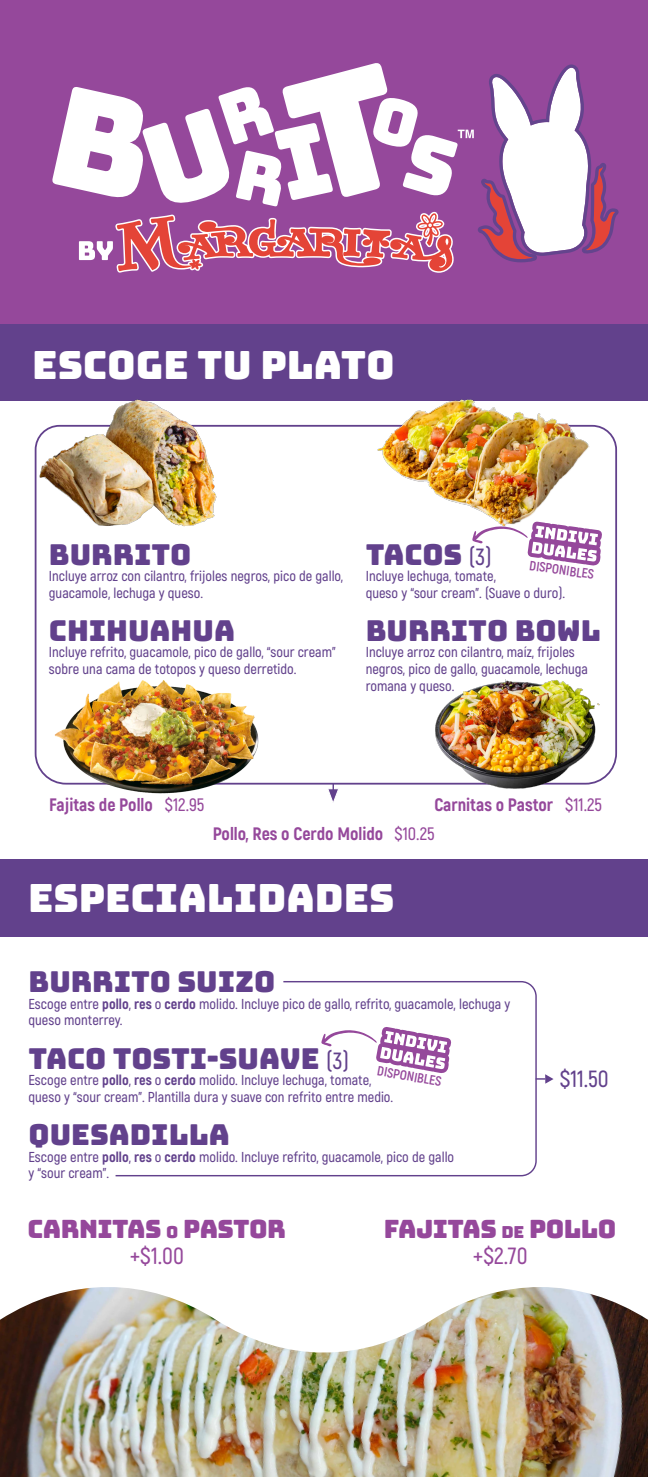
<style>
.page{position:relative;width:648px;height:1477px;background:#fff}
.page>*{position:absolute;margin:0;border:0;box-sizing:border-box;transform-origin:0 0}
.t1{font:38.88px "Bungee";color:#fff}
.t2{font:28.8px "Bungee";color:#62418c}
.t3{font:25.2px "Bungee";letter-spacing:-.02em;color:#95489b}
.t4{font:600 23.4px "Akrobat";color:#95489b}
.t5{font:600 23.4px "Akrobat";color:#62418c}
.t6{font:800 18px "Akrobat";color:#95489b}
.t7{font:600 14.4px/16.6px "Akrobat";color:#62418c}
.t8{font:700 13.41px "Akrobat";color:#95489b}
.s1{font-family:"Akrobat";font-weight:600;font-size:23.4px}
.s2{font-weight:600}
.s3{font-weight:800}
.s4{font-size:16.56px}
</style>
<div class="page">
<div style="left:0;top:0;width:648px;height:325px;background:#95489b"></div>
<svg style="left:328px;top:785px;width:10px;height:17px"></svg>
<div style="left:0;top:859px;width:648px;height:78px;background:#62418c"></div>
<svg style="left:115px;top:981px;width:422px;height:196px"></svg>
<svg style="left:536px;top:1074px;width:18px;height:9px"></svg>
<svg style="left:321px;top:1026px;width:130px;height:47px"></svg>
<div style="left:0;top:324px;width:648px;height:77px;background:#62418c"></div>
<svg style="left:34px;top:424px;width:584px;height:361px"></svg>
<svg style="left:472px;top:521px;width:130px;height:44px"></svg>
<img style="left:36px;top:399px;width:185px;height:135px">
<img style="left:372px;top:399px;width:223px;height:131px">
<img style="left:432px;top:676px;width:172px;height:113px">
<img style="left:55px;top:680px;width:205px;height:114px">
<img style="left:0;top:1287px;width:648px;height:189px">
<svg style="left:52px;top:63px;width:328px;height:127px"></svg>
<svg style="left:79px;top:64px;width:540px;height:209px"></svg>
<h1 class="t1" style="left:32px;top:343px;width:364px">ESCOGE TU PLATO</h1>
<h2 class="t2" style="left:49px;top:537px;width:144px">BURRITO</h2>
<p class="t7" style="left:49px;top:568px;width:296px">Incluye arroz con cilantro, frijoles negros, pico de gallo, guacamole, lechuga y queso.</p>
<h2 class="t2" style="left:49px;top:614px;width:188px">CHIHUAHUA</h2>
<p class="t7" style="left:49px;top:644px;width:288px">Incluye refrito, guacamole, pico de gallo, “sour cream” sobre una cama de totopos y queso derretido.</p>
<h2 class="t2" style="left:366px;top:537px;width:128px">TACOS <span class="s1">(3)</span></h2>
<p class="t7" style="left:366px;top:568px;width:201px">Incluye lechuga, tomate,<br>queso y “sour cream”. (Suave o duro).</p>
<h2 class="t2" style="left:366px;top:614px;width:237px">BURRITO BOWL</h2>
<p class="t7" style="left:366px;top:644px;width:224px">Incluye arroz con cilantro, maíz, frijoles negros, pico de gallo, guacamole, lechuga romana y queso.</p>
<p class="t8" style="left:531px;top:557px;width:67px;rotate:8deg">DISPONIBLES</p>
<p class="t6" style="left:49px;top:792px;width:157px">Fajitas de Pollo <span class="s2">$12.95</span></p>
<p class="t6" style="left:434px;top:792px;width:169px">Carnitas o Pastor <span class="s2">$11.25</span></p>
<p class="t6" style="left:213px;top:822px;width:223px">Pollo, Res o Cerdo Molido <span class="s2">$10.25</span></p>
<h1 class="t1" style="left:28px;top:875px;width:368px">ESPECIALIDADES</h1>
<h2 class="t2" style="left:29px;top:965px;width:248px">BURRITO SUIZO</h2>
<p class="t7" style="left:29px;top:995px;width:483px">Escoge entre <span class="s3">pollo</span>, <span class="s3">res</span> o <span class="s3">cerdo</span> molido. Incluye pico de gallo, refrito, guacamole, lechuga y queso monterrey.</p>
<h2 class="t2" style="left:29px;top:1041px;width:322px">TACO TOSTI-SUAVE <span class="s1">(3)</span></h2>
<p class="t7" style="left:29px;top:1071px;width:366px">Escoge entre <span class="s3">pollo</span>, <span class="s3">res</span> o <span class="s3">cerdo</span> molido. Incluye lechuga, tomate, queso y “sour cream”. Plantilla dura y suave con refrito entre medio.</p>
<h2 class="t2" style="left:29px;top:1118px;width:203px">QUESADILLA</h2>
<p class="t7" style="left:29px;top:1148px;width:427px">Escoge entre <span class="s3">pollo</span>, <span class="s3">res</span> o <span class="s3">cerdo</span> molido. Incluye refrito, guacamole, pico de gallo y “sour cream”.</p>
<p class="t8" style="left:379px;top:1062px;width:67px;rotate:10deg">DISPONIBLES</p>
<h3 class="t5" style="left:560px;top:1064px;width:51px">$11.50</h3>
<h3 class="t3" style="left:28px;top:1214px;width:260px">CARNITAS <span class="s4">O</span> PASTOR</h3>
<h3 class="t4" style="left:130px;top:1241px;width:56px">+$1.00</h3>
<h3 class="t3" style="left:384px;top:1214px;width:234px">FAJITAS <span class="s4">DE</span> POLLO</h3>
<h3 class="t4" style="left:473px;top:1241px;width:56px">+$2.70</h3>
</div>
